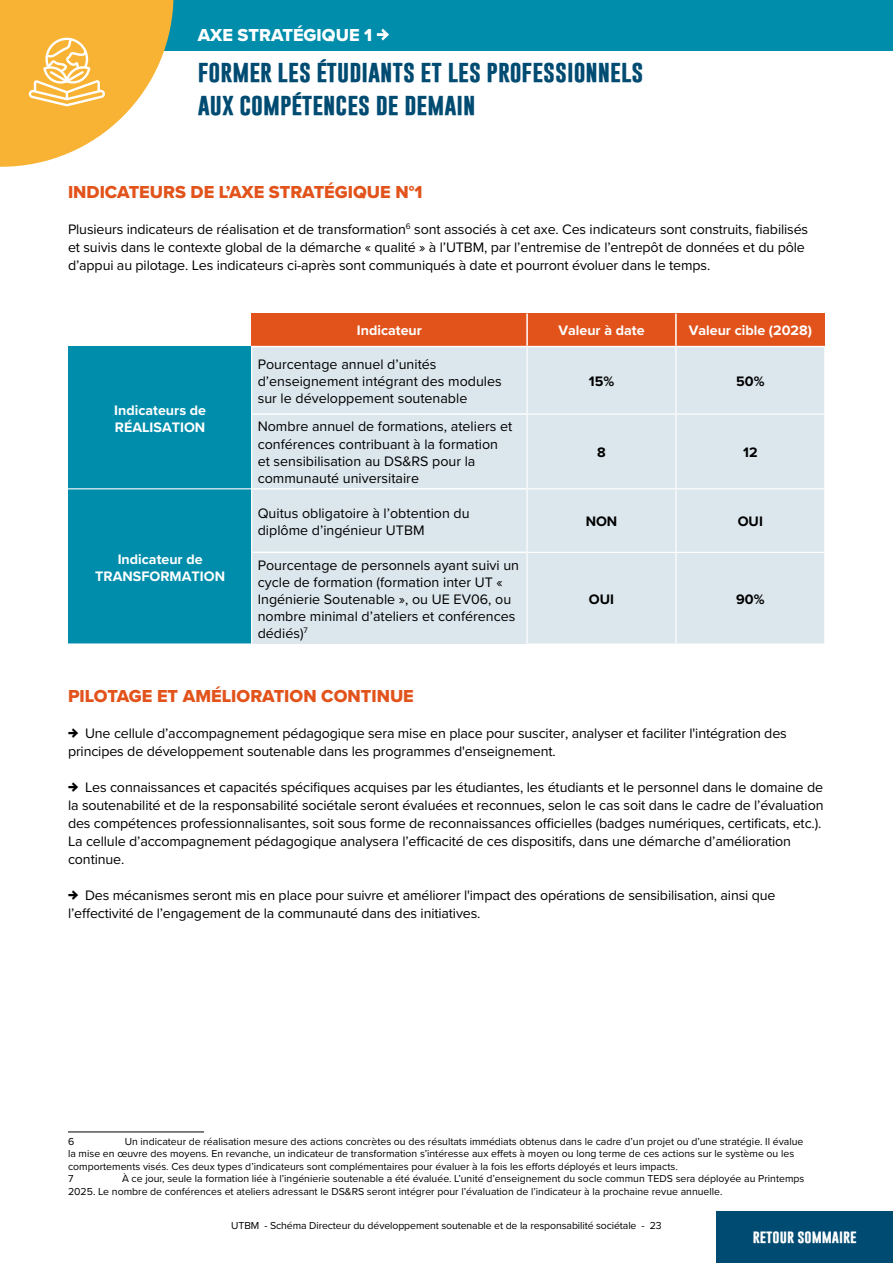
<style>
.page{position:relative;width:893px;height:1263px;background:#fff}
.page>*{position:absolute;margin:0;border:0;box-sizing:border-box;transform-origin:0 0}
.t1{font:700 22.5px/33px "Gobold";color:#004b72}
.t2{font:18px "Proxima Nova Extrabld";color:#e2531b}
.t3{font:18px "Proxima Nova Extrabld";color:#fff}
.t4{font:14.25px/17.1px "Proxima Nova";letter-spacing:-.01em;color:#000}
.t5{font:700 14.25px/17.1px "Proxima Nova";color:#fff;text-align:center}
.t6{font:700 14.25px "Proxima Nova";color:#000}
.t7{font:700 13.5px "Gobold";color:#fff}
.t8{font:10.5px/12.6px "Proxima Nova";color:#000}
</style>
<div class="page">
<div style="left:68px;top:0;width:825px;height:51px;background:#008dab"></div>
<svg style="left:377px;top:29px;width:12px;height:12px"></svg>
<svg style="left:0;top:0;width:174px;height:167px"></svg>
<hr style="left:68px;top:1131px;width:136px;height:1px;background:#000">
<div style="left:252px;top:313px;width:275px;height:34px;background:#e2531b"></div>
<div style="left:527px;top:313px;width:149px;height:34px;background:#e2531b"></div>
<div style="left:676px;top:313px;width:149px;height:34px;background:#e2531b"></div>
<div style="left:69px;top:347px;width:183px;height:142px;background:#008dab"></div>
<div style="left:69px;top:489px;width:183px;height:155px;background:#008dab"></div>
<div style="left:252px;top:347px;width:275px;height:67px;background:#dce7ed"></div>
<div style="left:527px;top:347px;width:149px;height:67px;background:#dce7ed"></div>
<div style="left:676px;top:347px;width:149px;height:67px;background:#dce7ed"></div>
<div style="left:252px;top:414px;width:275px;height:75px;background:#dce7ed"></div>
<div style="left:527px;top:414px;width:149px;height:75px;background:#dce7ed"></div>
<div style="left:676px;top:414px;width:149px;height:75px;background:#dce7ed"></div>
<div style="left:252px;top:489px;width:275px;height:63px;background:#dce7ed"></div>
<div style="left:527px;top:489px;width:149px;height:63px;background:#dce7ed"></div>
<div style="left:676px;top:489px;width:149px;height:63px;background:#dce7ed"></div>
<div style="left:252px;top:552px;width:275px;height:92px;background:#dce7ed"></div>
<div style="left:527px;top:552px;width:149px;height:92px;background:#dce7ed"></div>
<div style="left:676px;top:552px;width:149px;height:92px;background:#dce7ed"></div>
<hr style="left:251px;top:414px;width:1px;height:74px;background:#fff">
<hr style="left:676px;top:413px;width:149px;height:2px;background:#fff">
<hr style="left:68px;top:488px;width:184px;height:1px;background:#fff">
<hr style="left:251px;top:489px;width:1px;height:63px;background:#fff">
<hr style="left:528px;top:488px;width:148px;height:1px;background:#fff">
<hr style="left:676px;top:488px;width:149px;height:1px;background:#fff">
<hr style="left:251px;top:552px;width:1px;height:91px;background:#fff">
<hr style="left:528px;top:552px;width:148px;height:1px;background:#fff">
<hr style="left:676px;top:552px;width:149px;height:1px;background:#fff">
<hr style="left:68px;top:643px;width:184px;height:2px;background:#fff">
<hr style="left:252px;top:488px;width:274px;height:2px;background:#fff">
<hr style="left:252px;top:552px;width:274px;height:1px;background:#fff">
<hr style="left:251px;top:347px;width:1px;height:67px;background:#fff">
<hr style="left:252px;top:413px;width:274px;height:2px;background:#fff">
<hr style="left:675px;top:489px;width:1px;height:63px;background:#fff">
<hr style="left:675px;top:415px;width:1px;height:73px;background:#fff">
<hr style="left:675px;top:553px;width:1px;height:90px;background:#fff">
<hr style="left:526px;top:313px;width:2px;height:33px;background:#fff">
<hr style="left:675px;top:313px;width:2px;height:33px;background:#fff">
<hr style="left:251px;top:346px;width:276px;height:1px;background:#fff">
<hr style="left:527px;top:346px;width:149px;height:1px;background:#fff">
<hr style="left:676px;top:346px;width:149px;height:1px;background:#fff">
<hr style="left:675px;top:347px;width:1px;height:66px;background:#fff">
<hr style="left:528px;top:413px;width:148px;height:2px;background:#fff">
<hr style="left:526px;top:347px;width:2px;height:67px;background:#fff">
<hr style="left:526px;top:414px;width:2px;height:75px;background:#fff">
<hr style="left:526px;top:489px;width:2px;height:63px;background:#fff">
<hr style="left:526px;top:552px;width:2px;height:91px;background:#fff">
<hr style="left:824px;top:347px;width:1px;height:66px;background:#fff">
<hr style="left:824px;top:415px;width:1px;height:73px;background:#fff">
<hr style="left:824px;top:489px;width:1px;height:63px;background:#fff">
<hr style="left:824px;top:553px;width:1px;height:90px;background:#fff">
<hr style="left:527px;top:643px;width:149px;height:2px;background:#fff">
<hr style="left:676px;top:643px;width:149px;height:2px;background:#fff">
<div style="left:716px;top:1212px;width:177px;height:51px;background:#004b72"></div>
<p class="t3" style="left:198px;top:21px;width:176px">AXE STRATÉGIQUE 1</p>
<h1 class="t1" style="left:198px;top:55px;width:447px">FORMER LES ÉTUDIANTS ET LES PROFESSIONNELS<br>AUX COMPÉTENCES DE DEMAIN</h1>
<h4 class="t2" style="left:68px;top:179px;width:356px">INDICATEURS DE L’AXE STRATÉGIQUE N°1</h4>
<p class="t4" style="left:68px;top:220px;width:742px;line-height:18px">Plusieurs indicateurs de réalisation et de transformation<sup>6</sup> sont associés à cet axe. Ces indicateurs sont construits, fabilisés et suivis dans le contexte global de la démarche « qualité » à l’UTBM, par l’entremise de l’entrepôt de données et du pôle d’appui au pilotage. Les indicateurs ci-après sont communiqués à date et pourront évoluer dans le temps.</p>
<p class="t5" style="left:114px;top:401px;width:93px">Indicateurs de</p>
<p class="t5" style="left:357px;top:322px;width:67px">Indicateur</p>
<p class="t5" style="left:558px;top:322px;width:88px">Valeur à date</p>
<p class="t5" style="left:689px;top:322px;width:125px">Valeur cible (2028)</p>
<p class="t4" style="left:258px;top:355px;width:245px">Pourcentage annuel d’unités d’enseignement intégrant des modules sur le développement soutenable</p>
<p class="t6" style="left:589px;top:371px;width:27px">15%</p>
<p class="t6" style="left:736px;top:371px;width:30px">50%</p>
<p class="t5" style="left:115px;top:418px;width:92px">RÉALISATION</p>
<p class="t4" style="left:258px;top:417px;width:256px">Nombre annuel de formations, ateliers et conférences contribuant à la formation et sensibilisation au DS&amp;RS pour la communauté universitaire</p>
<p class="t6" style="left:597px;top:442px;width:10px">8</p>
<p class="t6" style="left:743px;top:442px;width:16px">12</p>
<p class="t5" style="left:95px;top:550px;width:131px">Indicateur de<br>TRANSFORMATION</p>
<p class="t4" style="left:258px;top:504px;width:213px">Quitus obligatoire à l’obtention du diplôme d’ingénieur UTBM</p>
<p class="t6" style="left:586px;top:511px;width:33px">NON</p>
<p class="t6" style="left:738px;top:511px;width:27px">OUI</p>
<p class="t4" style="left:258px;top:556px;width:263px">Pourcentage de personnels ayant suivi un cycle de formation (formation inter UT « Ingénierie Soutenable », ou UE EV06, ou nombre minimal d’ateliers et conférences dédiés)<sup>7</sup></p>
<p class="t6" style="left:589px;top:588px;width:27px">OUI</p>
<p class="t6" style="left:736px;top:588px;width:30px">90%</p>
<h4 class="t2" style="left:68px;top:683px;width:347px">PILOTAGE ET AMÉLIORATION CONTINUE</h4>
<p class="t4" style="left:68px;top:724px;width:720px;line-height:18px;text-indent:17px">Une cellule d’accompagnement pédagogique sera mise en place pour susciter, analyser et faciliter l'intégration des principes de développement soutenable dans les programmes d'enseignement.</p>
<p class="t4" style="left:68px;top:778px;width:757px;line-height:18px;text-indent:17px">Les connaissances et capacités spécifques acquises par les étudiantes, les étudiants et le personnel dans le domaine de la soutenabilité et de la responsabilité sociétale seront évaluées et reconnues, selon le cas soit dans le cadre de l’évaluation des compétences professionnalisantes, soit sous forme de reconnaissances ofcielles (badges numériques, certifcats, etc.).<br>La cellule d’accompagnement pédagogique analysera l’efcacité de ces dispositifs, dans une démarche d’amélioration continue.</p>
<p class="t4" style="left:68px;top:886px;width:709px;line-height:18px;text-indent:17px">Des mécanismes seront mis en place pour suivre et améliorer l'impact des opérations de sensibilisation, ainsi que l’efectivité de l’engagement de la communauté dans des initiatives.</p>
<p class="t8" style="left:68px;top:1134px;width:737px;text-indent:57px">Un indicateur de réalisation mesure des actions concrètes ou des résultats immédiats obtenus dans le cadre d’un projet ou d’une stratégie. Il évalue la mise en œuvre des moyens. En revanche, un indicateur de transformation s’intéresse aux efets à moyen ou long terme de ces actions sur le système ou les comportements visés. Ces deux types d’indicateurs sont complémentaires pour évaluer à la fois les eforts déployés et leurs impacts.<br>7</p>
<p class="t8" style="left:68px;top:1134px;width:8px">6</p>
<p class="t8" style="left:68px;top:1172px;width:738px;text-indent:54px">À ce jour, seule la formation liée à l’ingénierie soutenable a été évaluée. L’unité d’enseignement du socle commun TEDS sera déployée au Printemps<br>2025. Le nombre de conférences et ateliers adressant le DS&amp;RS seront intégrer pour l’évaluation de l’indicateur à la prochaine revue annuelle.</p>
<p class="t7" style="left:753px;top:1228px;width:105px">RETOUR SOMMAIRE</p>
<p class="t8" style="left:231px;top:1219px;width:432px">UTBM - Schéma Directeur du développement soutenable et de la responsabilité sociétale - 23</p>
</div>
